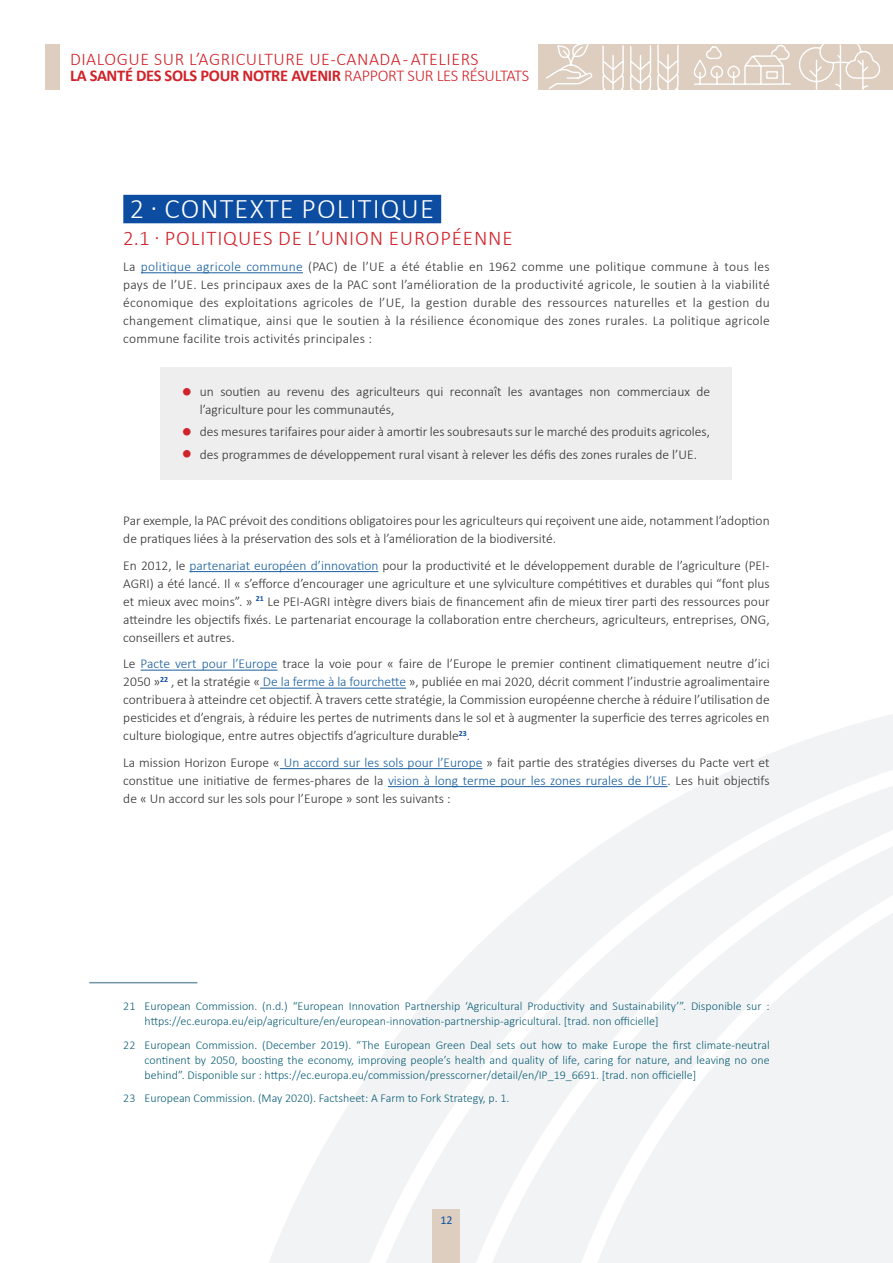
<style>
.page{position:relative;width:893px;height:1263px;background:#fff}
.page>*{position:absolute;margin:0;border:0;box-sizing:border-box;transform-origin:0 0}
.t1{font:300 28.5px "Calibri";letter-spacing:.04em;color:#fff}
.t2{font:300 21px "Calibri";letter-spacing:.04em;color:#d1232a}
.t3{font:300 17.85px "Calibri";letter-spacing:.03em;color:#d1232a}
.t4{font:700 16.5px "Calibri";letter-spacing:-.02em;color:#d1232a}
.t5{font:300 13.5px/18px "Calibri";color:#312f30;text-align:justify}
.t6{font:300 12px/15px "Calibri";color:#0b5e77}
.t7{font:12px "Calibri";color:#0d4da1}
.s1{font-weight:300}
.s2{color:#175d9e}
</style>
<div class="page">
<svg style="left:297px;top:715px;width:596px;height:548px"></svg>
<svg style="left:409px;top:751px;width:484px;height:512px"></svg>
<svg style="left:535px;top:798px;width:358px;height:465px"></svg>
<div style="left:433px;top:1210px;width:27px;height:53px;background:#ddcec0"></div>
<div style="left:45px;top:44px;width:15px;height:45px;background:#ddcec0"></div>
<div style="left:538px;top:44px;width:355px;height:45px;background:#ddcec0"></div>
<svg style="left:546px;top:44px;width:47px;height:45px"></svg>
<svg style="left:602px;top:44px;width:77px;height:45px"></svg>
<svg style="left:799px;top:44px;width:82px;height:45px"></svg>
<svg style="left:693px;top:45px;width:98px;height:40px"></svg>
<div style="left:161px;top:368px;width:571px;height:112px;background:#eeeeef"></div>
<div style="left:123px;top:195px;width:318px;height:28px;background:#0d4da1"></div>
<hr style="left:141px;top:272px;width:162px;height:1px;background:#175d9e">
<hr style="left:189px;top:571px;width:189px;height:1px;background:#175d9e">
<hr style="left:141px;top:670px;width:136px;height:1px;background:#175d9e">
<hr style="left:260px;top:688px;width:146px;height:1px;background:#175d9e">
<hr style="left:280px;top:768px;width:202px;height:1px;background:#175d9e">
<hr style="left:388px;top:786px;width:279px;height:1px;background:#175d9e">
<hr style="left:89px;top:982px;width:108px;height:1px;background:#7495a5">
<h3 class="t3" style="left:70px;top:48px;width:410px">DIALOGUE SUR L’AGRICULTURE UE-CANADA - ATELIERS</h3>
<p class="t4" style="left:70px;top:64px;width:461px">LA SANTÉ DES SOLS POUR NOTRE AVENIR <span class="s1">RAPPORT SUR LES RÉSULTATS</span></p>
<h1 class="t1" style="left:130px;top:191px;width:306px">2 · CONTEXTE POLITIQUE</h1>
<h2 class="t2" style="left:123px;top:225px;width:391px">2.1 · POLITIQUES DE L’UNION EUROPÉENNE</h2>
<p class="t5" style="left:123px;top:257px;width:648px">La <span class="s2">politique agricole commune</span> (PAC) de l’UE a été établie en 1962 comme une politique commune à tous les pays de l’UE. Les principaux axes de la PAC sont l’amélioration de la productivité agricole, le soutien à la viabilité économique des exploitations agricoles de l’UE, la gestion durable des ressources naturelles et la gestion du changement climatique, ainsi que le soutien à la résilience économique des zones rurales. La politique agricole commune facilite trois activités principales :</p>
<p class="t5" style="left:200px;top:382px;width:512px;text-indent:-17px"><sup>A</sup> un soutien au revenu des agriculteurs qui reconnaît les avantages non commerciaux de l’agriculture pour les communautés,</p>
<p class="t5" style="left:183px;top:421px;width:529px;line-height:22.2px"><sup>A</sup> des mesures tarifaires pour aider à amortir les soubresauts sur le marché des produits agricoles,<br><sup>A</sup> des programmes de développement rural visant à relever les défis des zones rurales de l’UE.</p>
<p class="t5" style="left:123px;top:512px;width:648px">Par exemple, la PAC prévoit des conditions obligatoires pour les agriculteurs qui reçoivent une aide, notamment l’adoption de pratiques liées à la préservation des sols et à l’amélioration de la biodiversité.</p>
<p class="t5" style="left:123px;top:556px;width:648px">En 2012, le <span class="s2">partenariat européen d’innovation</span> pour la productivité et le développement durable de l’agriculture (PEI-AGRI) a été lancé. Il « s’efforce d’encourager une agriculture et une sylviculture compétitives et durables qui “font plus et mieux avec moins”. » <sup>21</sup> Le PEI-AGRI intègre divers biais de financement afin de mieux tirer parti des ressources pour atteindre les objectifs fixés. Le partenariat encourage la collaboration entre chercheurs, agriculteurs, entreprises, ONG, conseillers et autres.</p>
<p class="t5" style="left:123px;top:655px;width:648px">Le <span class="s2">Pacte vert pour l’Europe</span> trace la voie pour « faire de l’Europe le premier continent climatiquement neutre d’ici 2050 »<sup>22</sup> , et la stratégie « <span class="s2">De la ferme à la fourchette</span> », publiée en mai 2020, décrit comment l’industrie agroalimentaire contribuera à atteindre cet objectif. À travers cette stratégie, la Commission européenne cherche à réduire l’utilisation de pesticides et d’engrais, à réduire les pertes de nutriments dans le sol et à augmenter la superficie des terres agricoles en culture biologique, entre autres objectifs d’agriculture durable<sup>23</sup>.</p>
<p class="t5" style="left:123px;top:753px;width:648px">La mission Horizon Europe « <span class="s2">Un accord sur les sols pour l’Europe</span> » fait partie des stratégies diverses du Pacte vert et constitue une initiative de fermes-phares de la <span class="s2">vision à long terme pour les zones rurales de l’UE</span>. Les huit objectifs de « Un accord sur les sols pour l’Europe » sont les suivants :</p>
<p class="t6" style="left:145px;top:999px;width:627px;text-indent:-21px">21 European Commission. (n.d.) “European Innovation Partnership ‘Agricultural Productivity and Sustainability’”. Disponible sur : https://ec.europa.eu/eip/agriculture/en/european-innovation-partnership-agricultural. [trad. non officielle]</p>
<p class="t6" style="left:145px;top:1037px;width:627px;text-align:justify;text-indent:-21px">22 European Commission. (December 2019). “The European Green Deal sets out how to make Europe the first climate-neutral continent by 2050, boosting the economy, improving people’s health and quality of life, caring for nature, and leaving no one behind”. Disponible sur : https://ec.europa.eu/commission/presscorner/detail/en/IP_19_6691. [trad. non officielle]</p>
<p class="t6" style="left:123px;top:1091px;width:388px">23 European Commission. (May 2020). Factsheet: A Farm to Fork Strategy, p. 1.</p>
<p class="t7" style="left:440px;top:1211px;width:14px">12</p>
</div>
